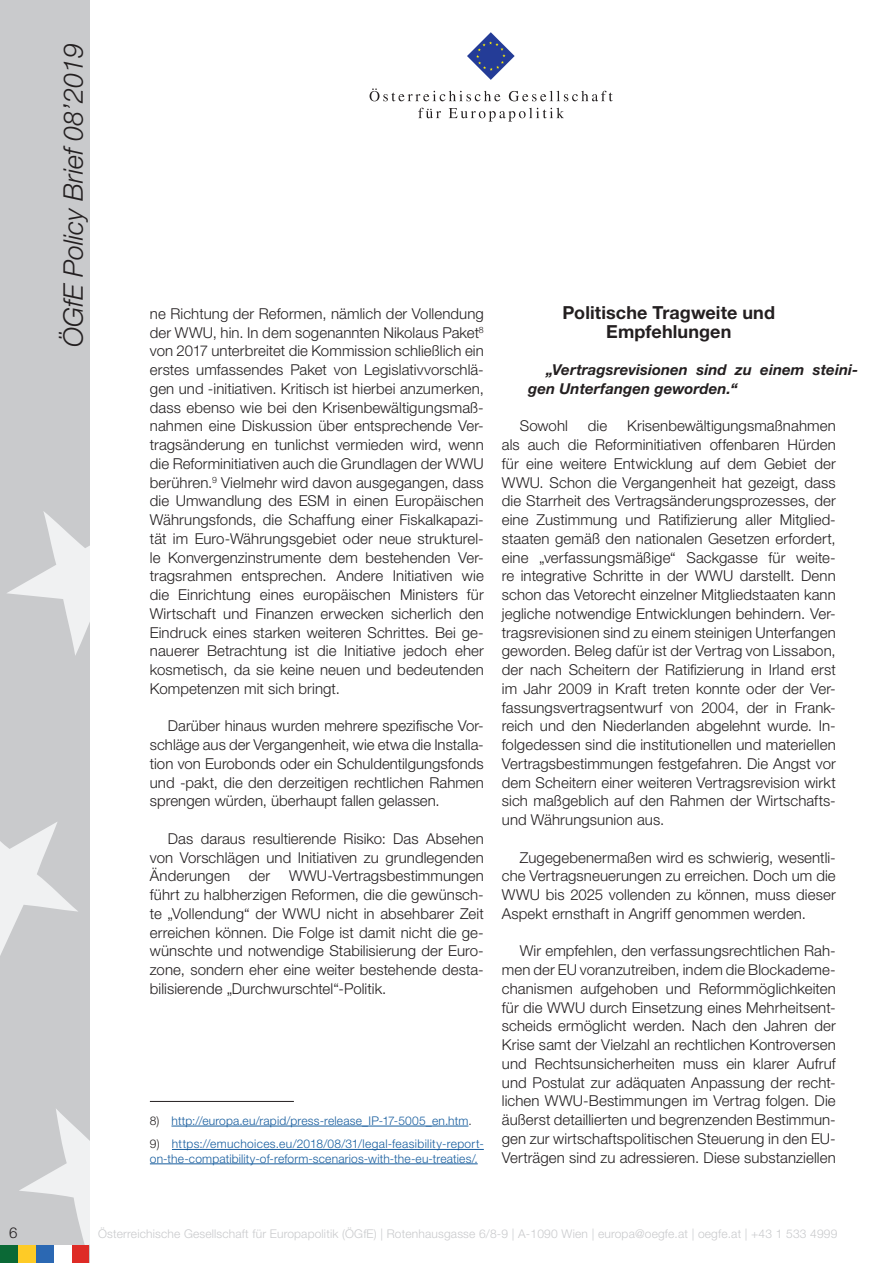
<style>
.page{position:relative;width:893px;height:1263px;background:#fff}
.page>*{position:absolute;margin:0;border:0;box-sizing:border-box;transform-origin:0 0}
.t1{font:italic 300 27px "Helvetica Neue LT Std";color:#231f20}
.Zwischenüberschrift{font:700 18px/18.8px "Helvetica Neue LT Std";letter-spacing:.005em;color:#231f20;text-align:center}
.Standard_Paragraph{font:300 15px/18.8px "Helvetica Neue LT Std";letter-spacing:.005em;color:#231f20;text-align:justify}
.Standard_Paragraph-2{font:italic 700 15px/18.8px "Helvetica Neue LT Std";letter-spacing:.005em;color:#231f20}
.Footnotes{font:300 12px/14.4px "Helvetica Neue LT Std";letter-spacing:.015em;color:#175d9e}
.t2{font:300 12px "Helvetica Neue LT Std";letter-spacing:.015em;color:#c9cacc}
.s1{color:#231f20}
</style>
<div class="page">
<div style="left:0;top:0;width:89px;height:1263px;background:#c9cacc"></div>
<svg style="left:19px;top:1109px;width:70px;height:136px"></svg>
<svg style="left:0;top:822px;width:78px;height:134px"></svg>
<svg style="left:7px;top:511px;width:82px;height:144px"></svg>
<div style="left:18px;top:1245px;width:18px;height:18px;background:#fecb26"></div>
<div style="left:36px;top:1245px;width:18px;height:18px;background:#2b68b3"></div>
<div style="left:71px;top:1245px;width:18px;height:18px;background:#de2b26"></div>
<div style="left:0;top:1245px;width:18px;height:18px;background:#0b6936"></div>
<div style="left:54px;top:1245px;width:17px;height:18px;background:#fff"></div>
<svg style="left:467px;top:32px;width:48px;height:48px"></svg>
<svg style="left:370px;top:88px;width:130px;height:13px"></svg>
<svg style="left:509px;top:91px;width:104px;height:10px"></svg>
<svg style="left:418px;top:108px;width:23px;height:10px"></svg>
<svg style="left:449px;top:108px;width:115px;height:14px"></svg>
<hr style="left:150px;top:1101px;width:144px;height:1px;background:#231f20">
<hr style="left:171px;top:1126px;width:297px;height:1px;background:#175d9e">
<hr style="left:172px;top:1149px;width:312px;height:1px;background:#175d9e">
<hr style="left:150px;top:1163px;width:328px;height:1px;background:#175d9e">
<h1 class="t1" style="left:57px;top:347px;width:305px;rotate:-90deg">ÖGfE Policy Brief 08’2019</h1>
<p class="Standard_Paragraph" style="left:150px;top:304px;width:335px">ne Richtung der Reformen, nämlich der Vollendung der WWU, hin. In dem sogenannten Nikolaus Paket<sup>8 </sup>von 2017 unterbreitet die Kommission schließlich ein erstes umfassendes Paket von Legislativvorschlä&shy;gen und -initiativen. Kritisch ist hierbei anzumerken, dass ebenso wie bei den Krisenbewältigungsmaß&shy;nahmen eine Diskussion über entsprechende Ver&shy;tragsänderung en tunlichst vermieden wird, wenn die Reforminitiativen auch die Grundlagen der WWU berühren.<sup>9</sup> Vielmehr wird davon ausgegangen, dass die Umwandlung des ESM in einen Europäischen Währungsfonds, die Schaffung einer Fiskalkapazi&shy;tät im Euro-Währungsgebiet oder neue strukturel&shy;le Konvergenzinstrumente dem bestehenden Ver&shy;tragsrahmen entsprechen. Andere Initiativen wie die Einrichtung eines europäischen Ministers für Wirtschaft und Finanzen erwecken sicherlich den Eindruck eines starken weiteren Schrittes. Bei ge&shy;nauerer Betrachtung ist die Initiative jedoch eher kosmetisch, da sie keine neuen und bedeutenden Kompetenzen mit sich bringt.</p>
<p class="Standard_Paragraph" style="left:150px;top:716px;width:335px;text-indent:18px">Darüber hinaus wurden mehrere spezifische Vor&shy;schläge aus der Vergangenheit, wie etwa die Installa&shy;tion von Eurobonds oder ein Schuldentilgungsfonds und -pakt, die den derzeitigen rechtlichen Rahmen sprengen würden, überhaupt fallen gelassen.</p>
<p class="Standard_Paragraph" style="left:150px;top:829px;width:335px;text-indent:18px">Das daraus resultierende Risiko: Das Absehen von Vorschlägen und Initiativen zu grundlegenden Änderungen</p>
<p class="Standard_Paragraph" style="left:150px;top:866px;width:335px;text-indent:139px">WWU-Vertragsbestimmungen führt zu halbherzigen Reformen, die die gewünsch&shy;te „Vollendung“ der WWU nicht in absehbarer Zeit erreichen können. Die Folge ist damit nicht die ge&shy;wünschte und notwendige Stabilisierung der Euro&shy;zone, sondern eher eine weiter bestehende desta&shy;bilisierende „Durchwurschtel“-Politik.</p>
<p class="Standard_Paragraph" style="left:249px;top:866px;width:23px">der</p>
<p class="Footnotes" style="left:150px;top:1113px;width:323px"><span class="s1">8)</span> http://europa.eu/rapid/press-release_IP-17-5005_en.htm<span class="s1">.</span></p>
<p class="Footnotes" style="left:150px;top:1136px;width:335px"><span class="s1">9)</span> https://emuchoices.eu/2018/08/31/legal-feasibility-report&shy;on-the-compatibility-of-reform-scenarios-with-the-eu-treaties/.</p>
<p class="Zwischenüberschrift" style="left:563px;top:303px;width:214px">Politische Tragweite und<br>Empfehlungen</p>
<p class="Standard_Paragraph-2" style="left:528px;top:360px;width:332px;text-indent:18px">„Vertragsrevisionen sind zu einem steini&shy;gen Unterfangen geworden.“</p>
<p class="Standard_Paragraph" style="left:502px;top:416px;width:335px;text-indent:125px">Krisenbewältigungsmaßnahmen als auch die Reforminitiativen offenbaren Hürden für eine weitere Entwicklung auf dem Gebiet der WWU. Schon die Vergangenheit hat gezeigt, dass die Starrheit des Vertragsänderungsprozesses, der eine Zustimmung und Ratifizierung aller Mitglied&shy;staaten gemäß den nationalen Gesetzen erfordert, eine „verfassungsmäßige“ Sackgasse für weite&shy;re integrative Schritte in der WWU darstellt. Denn schon das Vetorecht einzelner Mitgliedstaaten kann jegliche notwendige Entwicklungen behindern. Ver&shy;tragsrevisionen sind zu einem steinigen Unterfangen geworden. Beleg dafür ist der Vertrag von Lissabon, der nach Scheitern der Ratifizierung in Irland erst im Jahr 2009 in Kraft treten konnte oder der Ver&shy;fassungsvertragsentwurf von 2004, der in Frank&shy;reich und den Niederlanden abgelehnt wurde. In&shy;folgedessen sind die institutionellen und materiellen Vertragsbestimmungen festgefahren. Die Angst vor dem Scheitern einer weiteren Vertragsrevision wirkt sich maßgeblich auf den Rahmen der Wirtschafts&shy;und Währungsunion aus.</p>
<p class="Standard_Paragraph" style="left:502px;top:847px;width:335px;text-indent:18px">Zugegebenermaßen wird es schwierig, wesentli&shy;che Vertragsneuerungen zu erreichen. Doch um die WWU bis 2025 vollenden zu können, muss dieser Aspekt ernsthaft in Angriff genommen werden.</p>
<p class="Standard_Paragraph" style="left:502px;top:941px;width:335px;text-indent:18px">Wir empfehlen, den verfassungsrechtlichen Rah&shy;men der EU voranzutreiben, indem die Blockademe&shy;chanismen aufgehoben und Reformmöglichkeiten für die WWU durch Einsetzung eines Mehrheitsent&shy;scheids ermöglicht werden. Nach den Jahren der Krise samt der Vielzahl an rechtlichen Kontroversen und Rechtsunsicherheiten muss ein klarer Aufruf und Postulat zur adäquaten Anpassung der recht&shy;lichen WWU-Bestimmungen im Vertrag folgen. Die äußerst detaillierten und begrenzenden Bestimmun&shy;gen zur wirtschaftspolitischen Steuerung in den EU-Verträgen sind zu adressieren. Diese substanziellen</p>
<p class="Standard_Paragraph" style="left:520px;top:416px;width:50px">Sowohl</p>
<p class="Standard_Paragraph" style="left:588px;top:416px;width:21px">die</p>
<p class="Standard_Paragraph" style="left:9px;top:1222px;width:10px">6</p>
<p class="t2" style="left:98px;top:1226px;width:741px">Österreichische Gesellschaft für Europapolitik (ÖGfE) | Rotenhausgasse 6/8-9 | A-1090 Wien | europa@oegfe.at | oegfe.at | +43 1 533 4999</p>
</div>
